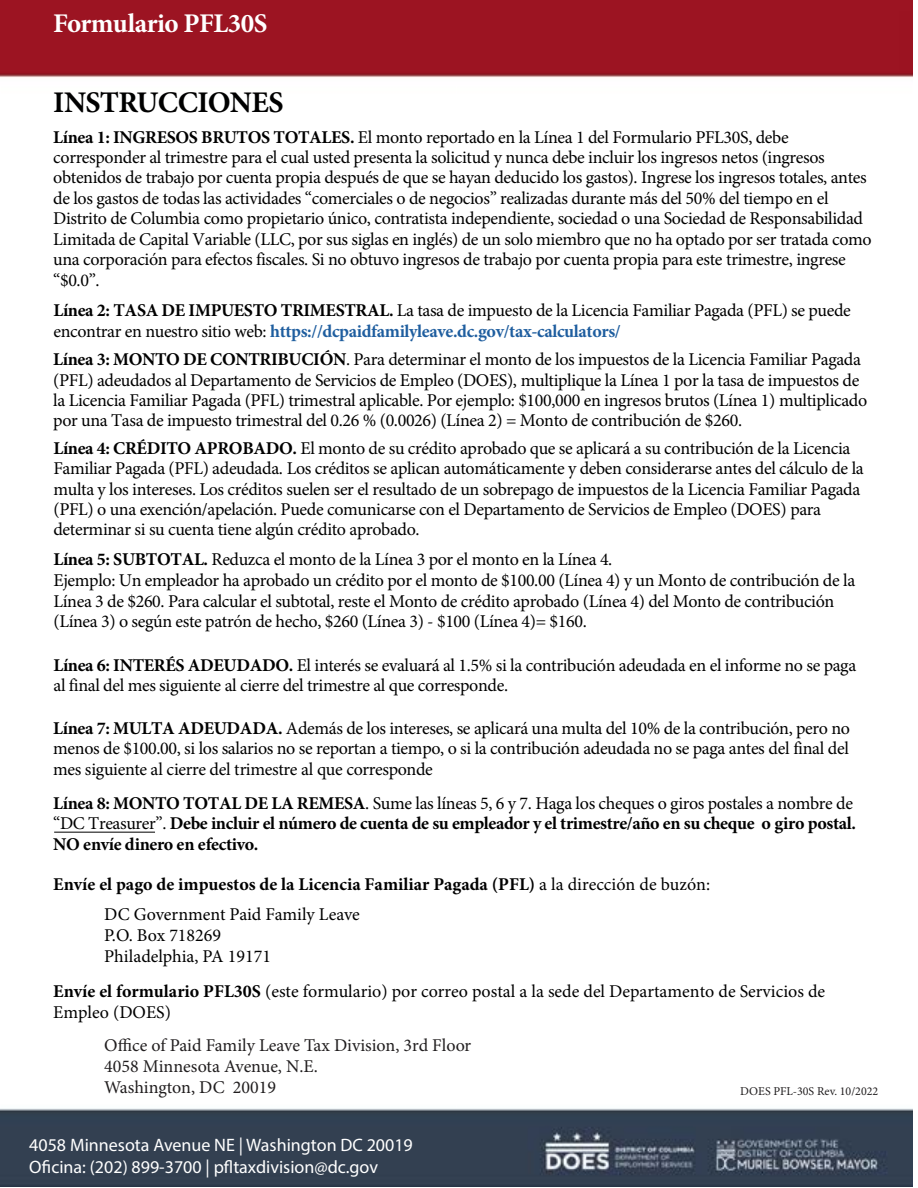
<style>
.page{position:relative;width:918px;height:1188px;background:#fff}
.page>*{position:absolute;margin:0;border:0;box-sizing:border-box;transform-origin:0 0}
.Paragraph_Style2{font:700 30px "Minion Pro";letter-spacing:-.02em;color:#000}
.Paragraph_Style2-2{font:700 27px "Minion Pro";letter-spacing:-.02em;color:#fff}
.Paragraph_Style2-3{font:18px/20.4px "Minion Pro";letter-spacing:-.02em;color:#000}
.Paragraph_Style2-4{font:700 18px/20.4px "Minion Pro";letter-spacing:-.02em;color:#000}
.Paragraph_Style2-5{font:18px/21.3px "Minion Pro";color:#000}
.Paragraph_Style7{font:18px "Minion Pro";color:#211e1f}
.Paragraph_Style2-6{font:18px "Myriad Pro";color:#fff}
.Paragraph_Style2-7{font:700 18px "Minion Pro";color:#000}
.Paragraph_Style7-2{font:18px "Minion Pro";color:#000}
.Paragraph_Style2-8{font:12px "Minion Pro";color:#211e1f}
.s1{font-weight:700}
.s2{font-weight:700;color:#1f5e9f}
.s3{font-weight:400}
</style>
<div class="page">
<img style="left:0;top:0;width:912px;height:1187px">
<hr style="left:54px;top:832px;width:101px;height:1px;background:#000">
<p class="Paragraph_Style2-2" style="left:53px;top:4px;width:216px">Formulario PFL30S</p>
<p class="Paragraph_Style2" style="left:53px;top:81px;width:232px">INSTRUCCIONES</p>
<p class="Paragraph_Style2-3" style="left:53px;top:127px;width:820px"><span class="s1">Línea 1: INGRESOS BRUTOS TOTALES.</span> El monto reportado en la Línea 1 del Formulario PFL30S, debe corresponder al trimestre para el cual usted presenta la solicitud y nunca debe incluir los ingresos netos (ingresos obtenidos de trabajo por cuenta propia después de que se hayan deducido los gastos). Ingrese los ingresos totales, antes de los gastos de todas las actividades “comerciales o de negocios” realizadas durante más del 50% del tiempo en el Distrito de Columbia como propietario único, contratista independiente, sociedad o una Sociedad de Responsabilidad Limitada de Capital Variable (LLC, por sus siglas en inglés) de un solo miembro que no ha optado por ser tratada como una corporación para efectos fiscales. Si no obtuvo ingresos de trabajo por cuenta propia para este trimestre, ingrese “$0.0”.</p>
<p class="Paragraph_Style2-3" style="left:53px;top:300px;width:799px"><span class="s1">Línea 2: TASA DE IMPUESTO TRIMESTRAL.</span> La tasa de impuesto de la Licencia Familiar Pagada (PFL) se puede encontrar en nuestro sitio web: <span class="s2">https://dcpaidfamilyleave.dc.gov/tax-calculators/</span></p>
<p class="Paragraph_Style2-3" style="left:53px;top:350px;width:815px"><span class="s1">Línea 3: MONTO DE CONTRIBUCIÓN</span>. Para determinar el monto de los impuestos de la Licencia Familiar Pagada (PFL) adeudados al Departamento de Servicios de Empleo (DOES), multiplique la Línea 1 por la tasa de impuestos de la Licencia Familiar Pagada (PFL) trimestral aplicable. Por ejemplo: $100,000 en ingresos brutos (Línea 1) multiplicado por una Tasa de impuesto trimestral del 0.26 % (0.0026) (Línea 2) = Monto de contribución de $260.</p>
<p class="Paragraph_Style2-3" style="left:53px;top:438px;width:812px"><span class="s1">Línea 4: CRÉDITO APROBADO.</span> El monto de su crédito aprobado que se aplicará a su contribución de la Licencia Familiar Pagada (PFL) adeudada. Los créditos se aplican automáticamente y deben considerarse antes del cálculo de la multa y los intereses. Los créditos suelen ser el resultado de un sobrepago de impuestos de la Licencia Familiar Pagada (PFL) o una exención/apelación. Puede comunicarse con el Departamento de Servicios de Empleo (DOES) para determinar si su cuenta tiene algún crédito aprobado.</p>
<p class="Paragraph_Style2-3" style="left:53px;top:549px;width:803px;line-height:20.9px"><span class="s1">Línea 5: SUBTOTAL.</span> Reduzca el monto de la Línea 3 por el monto en la Línea 4.<br>Ejemplo: Un empleador ha aprobado un crédito por el monto de $100.00 (Línea 4) y un Monto de contribución de la Línea 3 de $260. Para calcular el subtotal, reste el Monto de crédito aprobado (Línea 4) del Monto de contribución (Línea 3) o según este patrón de hecho, $260 (Línea 3) - $100 (Línea 4)= $160.</p>
<p class="Paragraph_Style2-3" style="left:53px;top:655px;width:804px"><span class="s1">Línea 6: INTERÉS ADEUDADO.</span> El interés se evaluará al 1.5% si la contribución adeudada en el informe no se paga al final del mes siguiente al cierre del trimestre al que corresponde.</p>
<p class="Paragraph_Style2-3" style="left:53px;top:718px;width:798px;text-align:justify"><span class="s1">Línea 7: MULTA ADEUDADA.</span> Además de los intereses, se aplicará una multa del 10% de la contribución, pero no menos de $100.00, si los salarios no se reportan a tiempo, o si la contribución adeudada no se paga antes del final del mes siguiente al cierre del trimestre al que corresponde</p>
<p class="Paragraph_Style2-4" style="left:53px;top:793px;width:804px">Línea 8: MONTO TOTAL DE LA REMESA<span class="s3">. Sume las líneas 5, 6 y 7. Haga los cheques o giros postales a nombre de “DC Treasurer”.</span> Debe incluir el número de cuenta de su empleador y el trimestre/año en su cheque o giro postal.<br>NO envíe dinero en efectivo.</p>
<p class="Paragraph_Style2-7" style="left:53px;top:872px;width:658px">Envíe el pago de impuestos de la Licencia Familiar Pagada (PFL) <span class="s3">a la dirección de buzón:</span></p>
<p class="Paragraph_Style7-2" style="left:104px;top:903px;width:257px">DC Government Paid Family Leave</p>
<p class="Paragraph_Style7-2" style="left:104px;top:924px;width:118px">P.O. Box 718269</p>
<p class="Paragraph_Style7-2" style="left:104px;top:945px;width:168px">Philadelphia, PA 19171</p>
<p class="Paragraph_Style2-5" style="left:53px;top:981px;width:774px"><span class="s1">Envíe el formulario PFL30S</span> (este formulario) por correo postal a la sede del Departamento de Servicios de<br>Empleo (DOES)</p>
<p class="Paragraph_Style7" style="left:104px;top:1033px;width:369px">Office of Paid Family Leave Tax Division, 3rd Floor</p>
<p class="Paragraph_Style7" style="left:104px;top:1054px;width:215px">4058 Minnesota Avenue, N.E.</p>
<p class="Paragraph_Style7" style="left:104px;top:1075px;width:173px">Washington, DC 20019</p>
<p class="Paragraph_Style2-8" style="left:740px;top:1083px;width:140px">DOES PFL-30S Rev. 10/2022</p>
<p class="Paragraph_Style2-6" style="left:29px;top:1134px;width:385px">4058 Minnesota Avenue NE | Washington DC 20019</p>
<p class="Paragraph_Style2-6" style="left:29px;top:1156px;width:350px">Oficina: (202) 899-3700 | pfltaxdivision@dc.gov</p>
</div>
